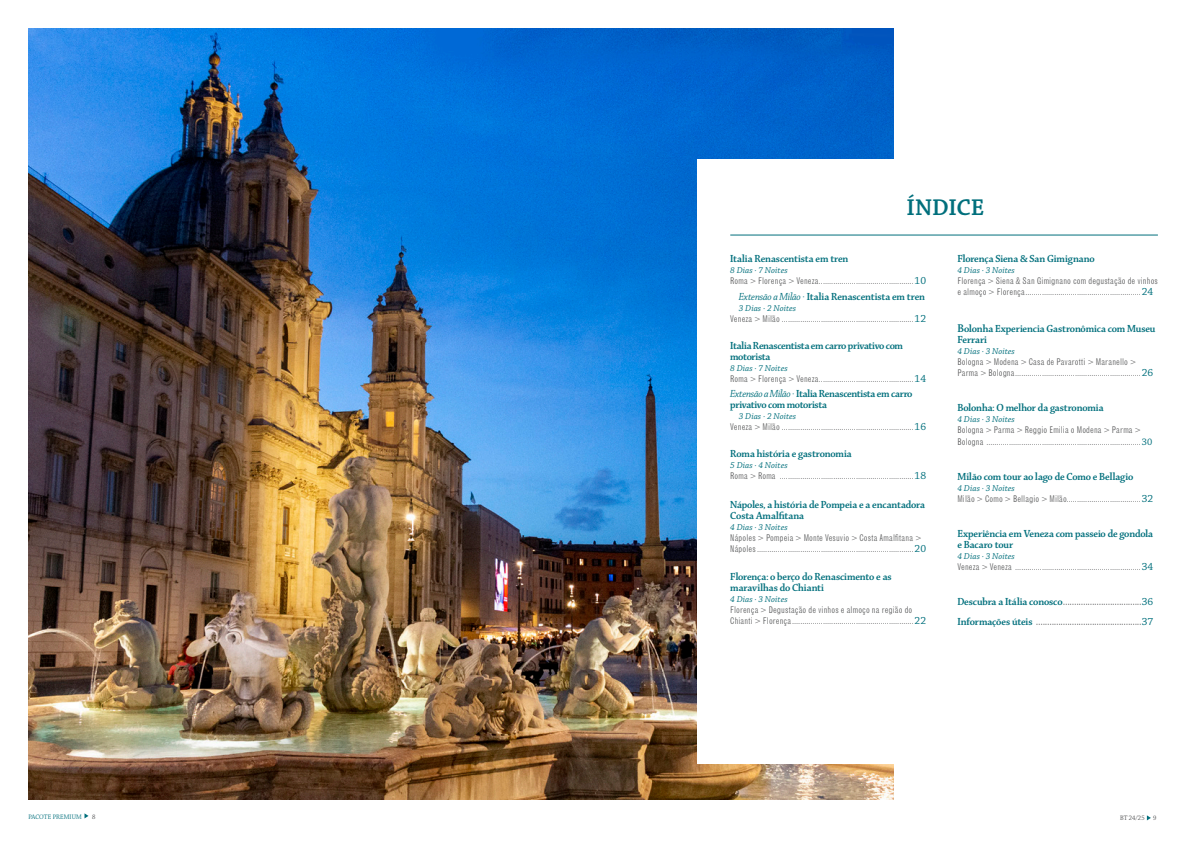
<style>
.page{position:relative;width:1191px;height:842px;background:#fff}
.page>*{position:absolute;margin:0;border:0;box-sizing:border-box;transform-origin:0 0}
.t1{font:600 24px "Chaparral Pro";color:#006f7c}
.t2{font:11px/11px "Chaparral Pro Semibold Disp";letter-spacing:-.005em;color:#006f7c}
.t3{font:300 condensed 11px "Grotesque MT Std";color:#4b4c4d}
.t4{font:300 condensed 9px/11px "Grotesque MT Std";letter-spacing:.01em;color:#4b4c4d}
.t5{font:italic 9px "Chaparral Pro";letter-spacing:.005em;color:#006f7c}
.t6{font:7px "Chaparral Pro Disp";letter-spacing:.02em;color:#006f7c}
.t7{font:7px "Chaparral Pro Disp";color:#4b4c4d}
.s1{font-family:"Chaparral Pro";font-weight:400;font-stretch:normal;font-size:11px;color:#006f7c}
.s2{font-family:"Chaparral Pro It Disp"}
.s3{font-family:"Museo Sans Rounded 300"}
.s4{font-size:12px}
.s5{font-family:"Chaparral Pro";font-weight:400;font-stretch:normal;font-size:10px;color:#006f7c}
.s6{font-family:"Chaparral Pro Semibold Disp";font-weight:400;font-stretch:normal;color:#006f7c}
.s7{font-family:"Chaparral Pro";font-weight:400;font-stretch:normal;color:#006f7c}
</style>
<div class="page">
<img style="left:28px;top:28px;width:865px;height:771px">
<div style="left:697px;top:159px;width:494px;height:605px;background:#fff"></div>
<svg style="left:84px;top:813px;width:4px;height:5px"></svg>
<svg style="left:1146px;top:815px;width:4px;height:5px"></svg>
<hr style="left:730px;top:235px;width:427px;height:1px;background:#006f7c">
<p class="t1" style="left:906px;top:194px;width:79px">ÍNDICE</p>
<p class="t2" style="left:730px;top:254px;width:120px">Italia Renascentista em tren</p>
<p class="t5" style="left:730px;top:266px;width:59px">8 Dias · 7 Noites</p>
<p class="t4" style="left:730px;top:276px;width:197px">Roma &gt; Florença &gt; Veneza..............................................<span class="s1">10</span></p>
<p class="t2" style="left:739px;top:292px;width:188px"><span class="s2">Extensão a Milão</span> <span class="s3">·</span> Italia Renascentista em tren</p>
<p class="t5" style="left:739px;top:303px;width:59px">3 Dias · 2 Noites</p>
<p class="t4" style="left:730px;top:313px;width:197px">Veneza &gt; Milão ................................................................<span class="s1">12</span></p>
<p class="t2" style="left:730px;top:341px;width:174px">Italia Renascentista em carro privativo com motorista</p>
<p class="t5" style="left:730px;top:363px;width:59px">8 Dias · 7 Noites</p>
<p class="t4" style="left:730px;top:373px;width:197px">Roma &gt; Florença &gt; Veneza..............................................<span class="s1">14</span></p>
<p class="t2" style="left:730px;top:389px;width:184px"><span class="s2">Extensão a Milão</span> <span class="s3">·</span> Italia Renascentista em carro privativo com motorista</p>
<p class="t5" style="left:739px;top:411px;width:59px">3 Dias · 2 Noites</p>
<p class="t4" style="left:730px;top:421px;width:197px">Veneza &gt; Milão ................................................................<span class="s1">16</span></p>
<p class="t2" style="left:730px;top:449px;width:123px">Roma história e gastronomia</p>
<p class="t5" style="left:730px;top:460px;width:59px">5 Dias · 4 Noites</p>
<p class="t4" style="left:730px;top:471px;width:197px">Roma &gt; Roma .................................................................<span class="s1">18</span></p>
<p class="t2" style="left:730px;top:499px;width:196px">Nápoles, a história de Pompeia e a encantadora<br>Costa Amalfitana</p>
<p class="t5" style="left:730px;top:522px;width:59px">4 Dias · 3 Noites</p>
<p class="t4" style="left:730px;top:532px;width:197px">Nápoles &gt; Pompeia &gt; Monte Vesuvio &gt; Costa Amalfitana &gt;<br>Nápoles............................................................................<span class="s1">20</span></p>
<p class="t2" style="left:730px;top:571px;width:163px">Florença: o berço do Renascimento e as maravilhas do Chianti</p>
<p class="t5" style="left:730px;top:594px;width:59px">4 Dias · 3 Noites</p>
<p class="t4" style="left:730px;top:604px;width:197px">Florença &gt; Degustação de vinhos e almoço na região do<br>Chianti &gt; Florença...........................................................<span class="s1">22</span></p>
<p class="t2" style="left:957px;top:254px;width:139px">Florença Siena &amp; San Gimignano</p>
<p class="t5" style="left:957px;top:266px;width:59px">4 Dias · 3 Noites</p>
<p class="t4" style="left:957px;top:276px;width:202px">Florença &gt; Siena &amp; San Gimignano com degustação de vinhos e almoço &gt; Florença........................................................<span class="s1">24</span></p>
<p class="t2" style="left:957px;top:323px;width:199px"><span class="s4">B</span>olonha Experiencia Gastronômica com Museu<br>Ferrari</p>
<p class="t5" style="left:957px;top:346px;width:59px">4 Dias · 3 Noites</p>
<p class="t4" style="left:957px;top:356px;width:197px">Bologna &gt; Modena &gt; Casa de Pavarotti &gt; Maranello &gt;<br>Parma &gt; Bologna.............................................................<span class="s1">26</span></p>
<p class="t2" style="left:957px;top:403px;width:148px">Bolonha: O melhor da gastronomia</p>
<p class="t5" style="left:957px;top:414px;width:59px">4 Dias · 3 Noites</p>
<p class="t4" style="left:957px;top:424px;width:196px;line-height:12px">Bologna &gt; Parma &gt; Reggio Emilia o Modena &gt; Parma &gt;<br>Bologna ...........................................................................<span class="s5">30</span></p>
<p class="t2" style="left:957px;top:471px;width:177px">Milão com tour ao lago de Como e Bellagio</p>
<p class="t5" style="left:957px;top:483px;width:59px">4 Dias · 3 Noites</p>
<p class="t4" style="left:957px;top:493px;width:197px">Milão &gt; Como &gt; Bellagio &gt; Milão....................................<span class="s1">32</span></p>
<p class="t2" style="left:957px;top:529px;width:197px">Experiência em Veneza com passeio de gondola e Bacaro tour</p>
<p class="t5" style="left:957px;top:551px;width:59px">4 Dias · 3 Noites</p>
<p class="t4" style="left:957px;top:561px;width:197px">Veneza &gt; Veneza .............................................................<span class="s1">34</span></p>
<p class="t3" style="left:957px;top:595px;width:197px"><span class="s6">Descubra a Itália conosco</span>...................................<span class="s7">36</span></p>
<p class="t3" style="left:957px;top:614px;width:197px"><span class="s6">Informações úteis</span> ...............................................<span class="s7">37</span></p>
<p class="t6" style="left:28px;top:813px;width:55px">PACOTE PREMIUM</p>
<p class="t7" style="left:92px;top:813px;width:5px">8</p>
<p class="t7" style="left:1120px;top:815px;width:38px">BT 24/25 9</p>
</div>
